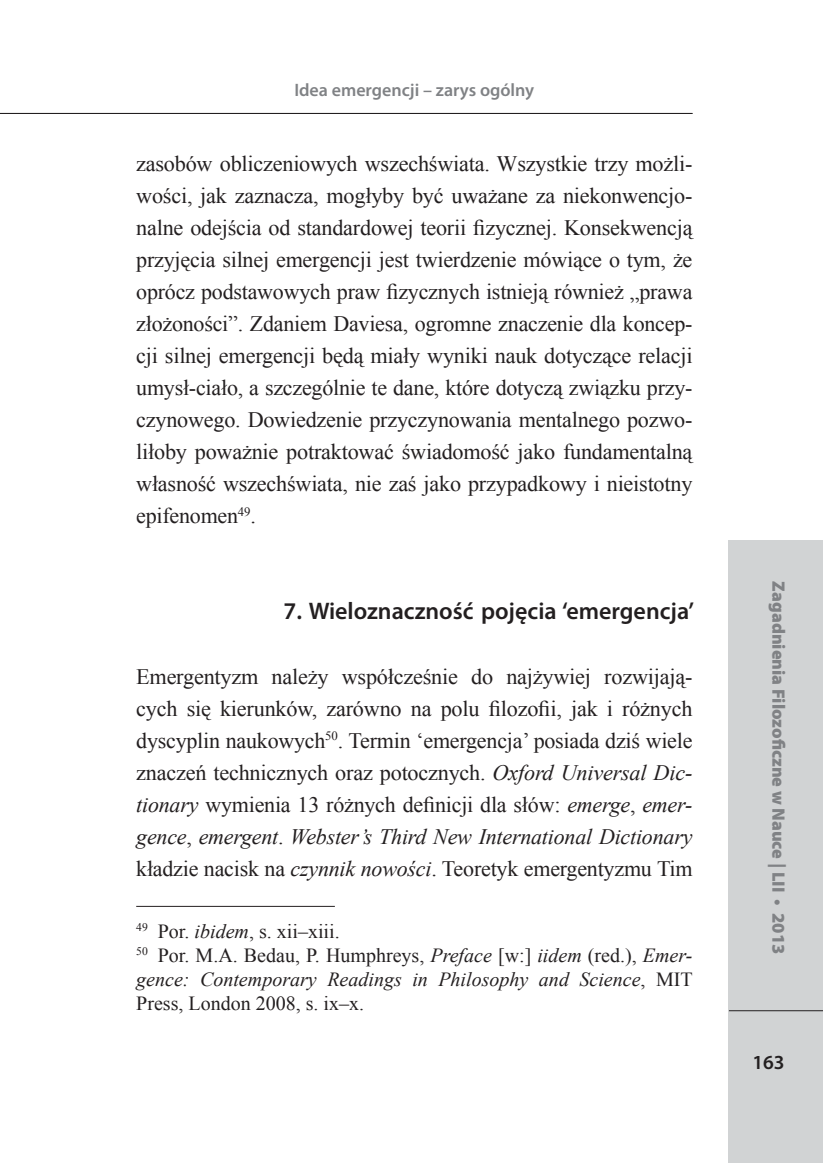
<style>
.page{position:relative;width:823px;height:1163px;background:#fff}
.page>*{position:absolute;margin:0;border:0;box-sizing:border-box;transform-origin:0 0}
.Podtytuł_ZFN{font:600 24px "Myriad Pro";color:#231f20}
.Przypis_dolny{font:22px/32px "Times New Roman";letter-spacing:-.01em;color:#231f20;text-align:justify}
.Tekst_bez_akapitu{font:22px/32px "Times New Roman";letter-spacing:-.01em;color:#231f20;text-align:justify}
.Przypis_dolny-2{font:20px/24px "Times New Roman";color:#231f20;text-align:justify}
.t1{font:600 20px "Myriad Pro";color:#231f20}
.t2{font:900 18px "Myriad Pro";color:#808285}
.t3{font:600 18px "Myriad Pro";color:#808285}
.s1{font-style:italic}
</style>
<div class="page">
<div style="left:727px;top:540px;width:95px;height:622px;background:#d1d3d4"></div>
<hr style="left:0;top:113px;width:692px;height:1px;background:#231f20">
<hr style="left:728px;top:1010px;width:94px;height:1px;background:#231f20">
<hr style="left:136px;top:905px;width:198px;height:1px;background:#231f20">
<p class="t3" style="left:294px;top:79px;width:241px">Idea emergencji – zarys ogólny</p>
<p class="Przypis_dolny" style="left:136px;top:147px;width:557px">zasobów obliczeniowych wszechświata. Wszystkie trzy możli&shy;wości, jak zaznacza, mogłyby być uważane za niekonwencjo&shy;nalne odejścia od standardowej teorii fizycznej. Konsekwencją przyjęcia silnej emergencji jest twierdzenie mówiące o tym, że oprócz podstawowych praw fizycznych istnieją również „prawa złożoności”. Zdaniem Daviesa, ogromne znaczenie dla koncep&shy;cji silnej emergencji będą miały wyniki nauk dotyczące relacji umysł-ciało, a szczególnie te dane, które dotyczą związku przy&shy;czynowego. Dowiedzenie przyczynowania mentalnego pozwo&shy;liłoby poważnie potraktować świadomość jako fundamentalną własność wszechświata, nie zaś jako przypadkowy i nieistotny epifenomen<sup>49</sup>.</p>
<p class="Podtytuł_ZFN" style="left:283px;top:596px;width:412px">7. Wieloznaczność pojęcia ‘emergencja’</p>
<p class="Tekst_bez_akapitu" style="left:136px;top:659px;width:557px">Emergentyzm należy współcześnie do najżywiej rozwijają&shy;cych się kierunków, zarówno na polu filozofii, jak i różnych dyscyplin naukowych<sup>50</sup>. Termin ‘emergencja’ posiada dziś wiele znaczeń technicznych oraz potocznych. <span class="s1">Oxford Universal Dic&shy;tionary</span> wymienia 13 różnych definicji dla słów: <span class="s1">emerge</span>, <span class="s1">emer&shy;gence</span>, <span class="s1">emergent</span>. <span class="s1">Webster’s Third New International Dictionary </span>kładzie nacisk na <span class="s1">czynnik nowości</span>. Teoretyk emergentyzmu Tim</p>
<p class="Przypis_dolny-2" style="left:136px;top:918px;width:205px"><sup>49</sup> Por. <span class="s1">ibidem</span>, s. xii–xiii.</p>
<p class="Przypis_dolny-2" style="left:136px;top:942px;width:557px"><sup>50</sup> Por. M.A. Bedau, P. Humphreys, <span class="s1">Preface</span> [w:] <span class="s1">iidem</span> (red.), <span class="s1">Emer&shy;gence: Contemporary Readings in Philosophy and Science</span>, MIT Press, London 2008, s. ix–x.</p>
<p class="t2" style="left:790px;top:581px;width:374px;rotate:90deg">Zagadnienia Filozoficzne w Nauce | LII • 2013</p>
<p class="t1" style="left:752px;top:1049px;width:34px">163</p>
</div>
